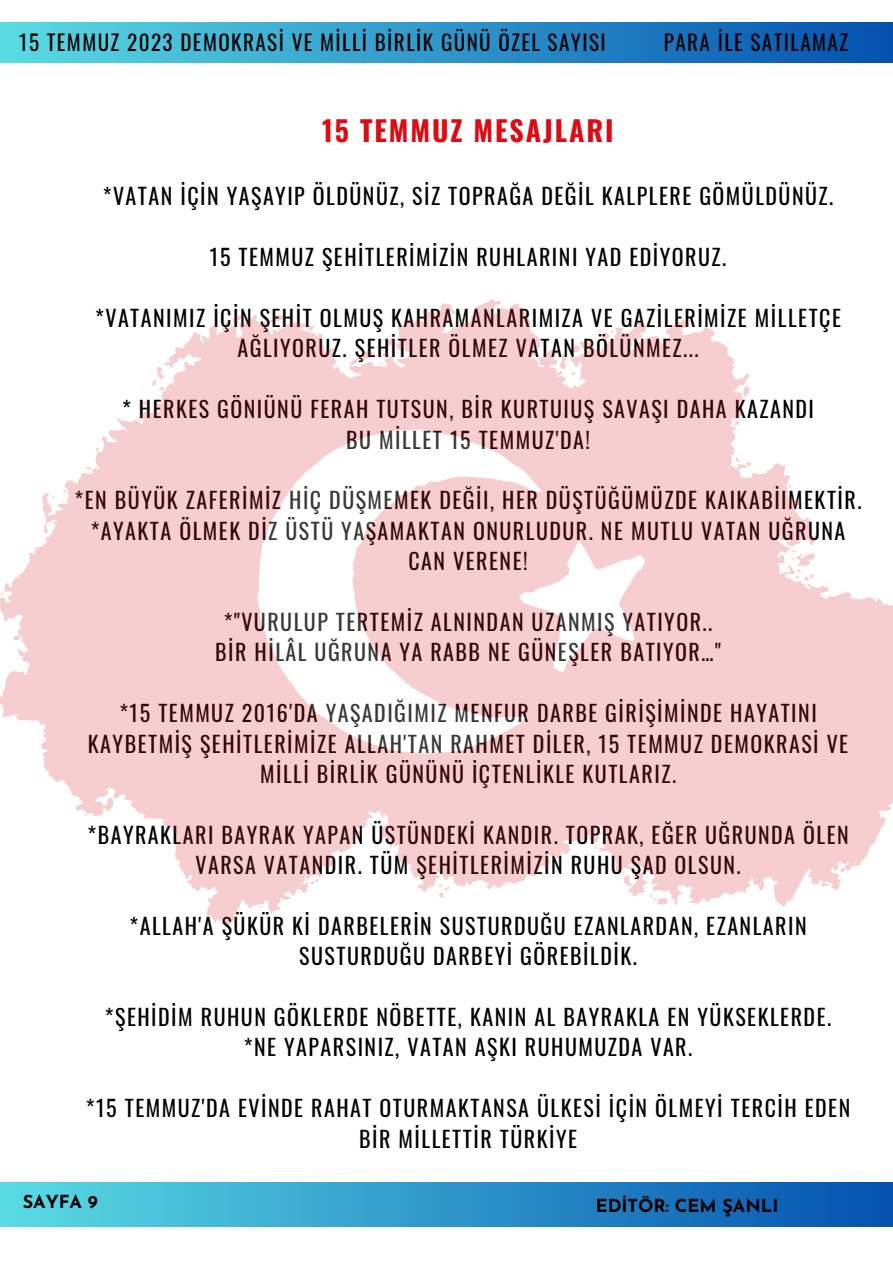
<style>
.page{position:relative;width:893px;height:1264px;background:#fff}
.page>*{position:absolute;margin:0;border:0;box-sizing:border-box;transform-origin:0 0}
.t1{font:700 28.05px "Oswald";letter-spacing:.07em;color:#dc0c15}
.t2{font:21.9px/30.3px "Oswald";letter-spacing:.07em;color:#000;text-align:center}
.t3{font:21.15px "Oswald";letter-spacing:.07em;color:#000}
.t4{font:700 18px "Josefin Sans";color:#000}
</style>
<div class="page">
<div style="left:0;top:23px;width:892px;height:40px;background:linear-gradient(to right,#5adbe4,#0451af)"></div>
<div style="left:0;top:1181px;width:892px;height:45px;background:linear-gradient(to right,#5adbe4,#0451b0)"></div>
<svg style="left:0;top:299px;width:892px;height:626px;fill:#f7cecf"></svg>
<svg style="left:256px;top:429px;width:390px;height:324px;fill:#f7cecf"></svg>
<p class="t3" style="left:19px;top:25px;width:588px">15 TEMMUZ 2023 DEMOKRASİ VE MİLLİ BİRLİK GÜNÜ ÖZEL SAYISI</p>
<p class="t3" style="left:663px;top:25px;width:186px">PARA İLE SATILAMAZ</p>
<p class="t1" style="left:322px;top:109px;width:293px">15 TEMMUZ MESAJLARI</p>
<p class="t2" style="left:103px;top:180px;width:732px">*VATAN İÇİN YAŞAYIP ÖLDÜNÜZ, SİZ TOPRAĞA DEĞİL KALPLERE GÖMÜLDÜNÜZ.</p>
<p class="t2" style="left:210px;top:241px;width:518px">15 TEMMUZ ŞEHİTLERİMİZİN RUHLARINI YAD EDİYORUZ.</p>
<p class="t2" style="left:95px;top:302px;width:747px">*VATANIMIZ İÇİN ŞEHİT OLMUŞ KAHRAMANLARIMIZA VE GAZİLERİMİZE MİLLETÇE<br>AĞLIYORUZ. ŞEHİTLER ÖLMEZ VATAN BÖLÜNMEZ...</p>
<p class="t2" style="left:122px;top:393px;width:693px">* HERKES GÖNIÜNÜ FERAH TUTSUN, BİR KURTUIUŞ SAVAŞI DAHA KAZANDI</p>
<p class="t2" style="left:346px;top:423px;width:245px">BU MİLLET 15 TEMMUZ'DA!</p>
<p class="t2" style="left:75px;top:484px;width:788px">*EN BÜYÜK ZAFERİMİZ HİÇ DÜŞMEMEK DEĞİI, HER DÜŞTÜĞÜMÜZDE KAIKABİIMEKTİR. *AYAKTA ÖLMEK DİZ ÜSTÜ YAŞAMAKTAN ONURLUDUR. NE MUTLU VATAN UĞRUNA<br>CAN VERENE!</p>
<p class="t2" style="left:224px;top:606px;width:490px">*"VURULUP TERTEMİZ ALNINDAN UZANMIŞ YATIYOR..</p>
<p class="t2" style="left:215px;top:636px;width:507px">BİR HİLÂL UĞRUNA YA RABB NE GÜNEŞLER BATIYOR…"</p>
<p class="t2" style="left:88px;top:697px;width:761px">*15 TEMMUZ 2016'DA YAŞADIĞIMIZ MENFUR DARBE GİRİŞİMİNDE HAYATINI<br>KAYBETMİŞ ŞEHİTLERİMİZE ALLAH'TAN RAHMET DİLER, 15 TEMMUZ DEMOKRASİ VE<br>MİLLİ BİRLİK GÜNÜNÜ İÇTENLİKLE KUTLARIZ.</p>
<p class="t2" style="left:87px;top:818px;width:762px">*BAYRAKLARI BAYRAK YAPAN ÜSTÜNDEKİ KANDIR. TOPRAK, EĞER UĞRUNDA ÖLEN<br>VARSA VATANDIR. TÜM ŞEHİTLERİMİZİN RUHU ŞAD OLSUN.</p>
<p class="t2" style="left:129px;top:909px;width:678px">*ALLAH'A ŞÜKÜR Kİ DARBELERİN SUSTURDUĞU EZANLARDAN, EZANLARIN<br>SUSTURDUĞU DARBEYİ GÖREBİLDİK.</p>
<p class="t2" style="left:105px;top:1000px;width:727px">*ŞEHİDİM RUHUN GÖKLERDE NÖBETTE, KANIN AL BAYRAKLA EN YÜKSEKLERDE.</p>
<p class="t2" style="left:244px;top:1031px;width:450px">*NE YAPARSINIZ, VATAN AŞKI RUHUMUZDA VAR.</p>
<p class="t2" style="left:86px;top:1092px;width:766px">*15 TEMMUZ'DA EVİNDE RAHAT OTURMAKTANSA ÜLKESİ İÇİN ÖLMEYİ TERCİH EDEN<br>BİR MİLLETTİR TÜRKİYE</p>
<p class="t4" style="left:23px;top:1194px;width:77px">SAYFA 9</p>
<p class="t4" style="left:595px;top:1198px;width:184px">EDİTÖR: CEM ŞANLI</p>
</div>
